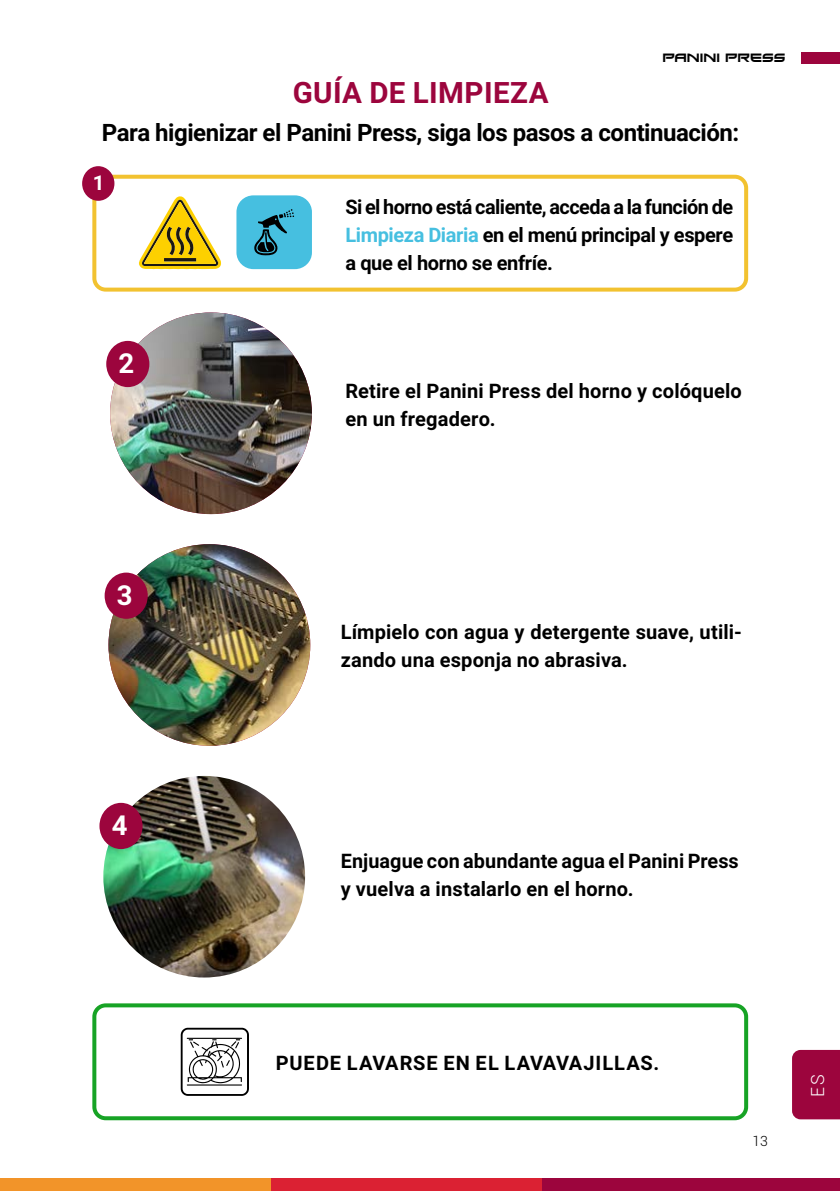
<style>
.page{position:relative;width:840px;height:1191px;background:#fff}
.page>*{position:absolute;margin:0;border:0;box-sizing:border-box;transform-origin:0 0}
.t1{font:700 29.4px "Roboto";letter-spacing:.015em;color:#9c053d}
.t2{font:700 27.4px "Roboto";color:#fff}
.t3{font:700 24px "Roboto";letter-spacing:-.02em;color:#000}
.t4{font:700 20.6px "Roboto";color:#fff}
.t5{font:700 20px/28px "Roboto";letter-spacing:.005em;color:#000}
.t6{font:700 20px "Roboto";letter-spacing:.045em;color:#000}
.t7{font:300 18px "Roboto";color:#fff}
.t8{font:300 14px "Roboto";color:#000}
.t9{font:12px "Xirod";color:#000}
.s1{color:#46bfe0}
</style>
<div class="page">
<div style="left:0;top:1178px;width:271px;height:13px;background:#f29429"></div>
<div style="left:271px;top:1178px;width:271px;height:13px;background:#db2133"></div>
<div style="left:542px;top:1178px;width:297px;height:13px;background:#9c053d"></div>
<div style="left:800px;top:52px;width:39px;height:12px;background:#9c053d"></div>
<img style="left:103px;top:776px;width:202px;height:201px;border-radius:101px">
<img style="left:110px;top:312px;width:202px;height:202px;border-radius:101px">
<img style="left:108px;top:544px;width:202px;height:202px;border-radius:101px">
<div style="left:106px;top:341px;width:43px;height:46px;background:#9c053d;border-radius:50%"></div>
<div style="left:105px;top:572px;width:43px;height:47px;background:#9c053d;border-radius:50%"></div>
<div style="left:99px;top:803px;width:43px;height:46px;background:#9c053d;border-radius:50%"></div>
<div style="left:92px;top:175px;width:655px;height:116px;border:4px solid #f2c230;border-radius:11px"></div>
<div style="left:92px;top:1003px;width:655px;height:117px;border:4px solid #17a325;border-radius:11px"></div>
<svg style="left:139px;top:196px;width:82px;height:73px"></svg>
<svg style="left:236px;top:195px;width:76px;height:74px;background:#49b1cd"></svg>
<svg style="left:181px;top:1027px;width:68px;height:68px"></svg>
<div style="left:82px;top:166px;width:32px;height:35px;background:#9c053d;border-radius:50%"></div>
<div style="left:792px;top:1050px;width:47px;height:69px;background:#9c053d"></div>
<p class="t9" style="left:662px;top:51px;width:124px">PANINI PRESS</p>
<h1 class="t1" style="left:292px;top:71px;width:257px">GUÍA DE LIMPIEZA</h1>
<p class="t3" style="left:102px;top:116px;width:638px">Para higienizar el Panini Press, siga los pasos a continuación:</p>
<p class="t4" style="left:93px;top:168px;width:13px">1</p>
<h2 class="t2" style="left:118px;top:344px;width:17px">2</h2>
<h2 class="t2" style="left:117px;top:576px;width:17px">3</h2>
<h2 class="t2" style="left:112px;top:806px;width:17px">4</h2>
<p class="t5" style="left:345px;top:192px;width:389px;text-align:justify">Si el horno está caliente, acceda a la función de <span class="s1">Limpieza Diaria</span> en el menú principal y espere a que el horno se enfríe.</p>
<p class="t5" style="left:345px;top:376px;width:398px">Retire el Panini Press del horno y colóquelo en un fregadero.</p>
<p class="t5" style="left:340px;top:617px;width:402px">Límpielo con agua y detergente suave, utili&shy;zando una esponja no abrasiva.</p>
<p class="t5" style="left:340px;top:845px;width:399px">Enjuague con abundante agua el Panini Press y vuelva a instalarlo en el horno.</p>
<p class="t6" style="left:275px;top:1048px;width:385px">PUEDE LAVARSE EN EL LAVAVAJILLAS.</p>
<p class="t8" style="left:752px;top:1131px;width:17px">13</p>
<p class="t7" style="left:804px;top:1096px;width:24px;rotate:-90deg">ES</p>
</div>
